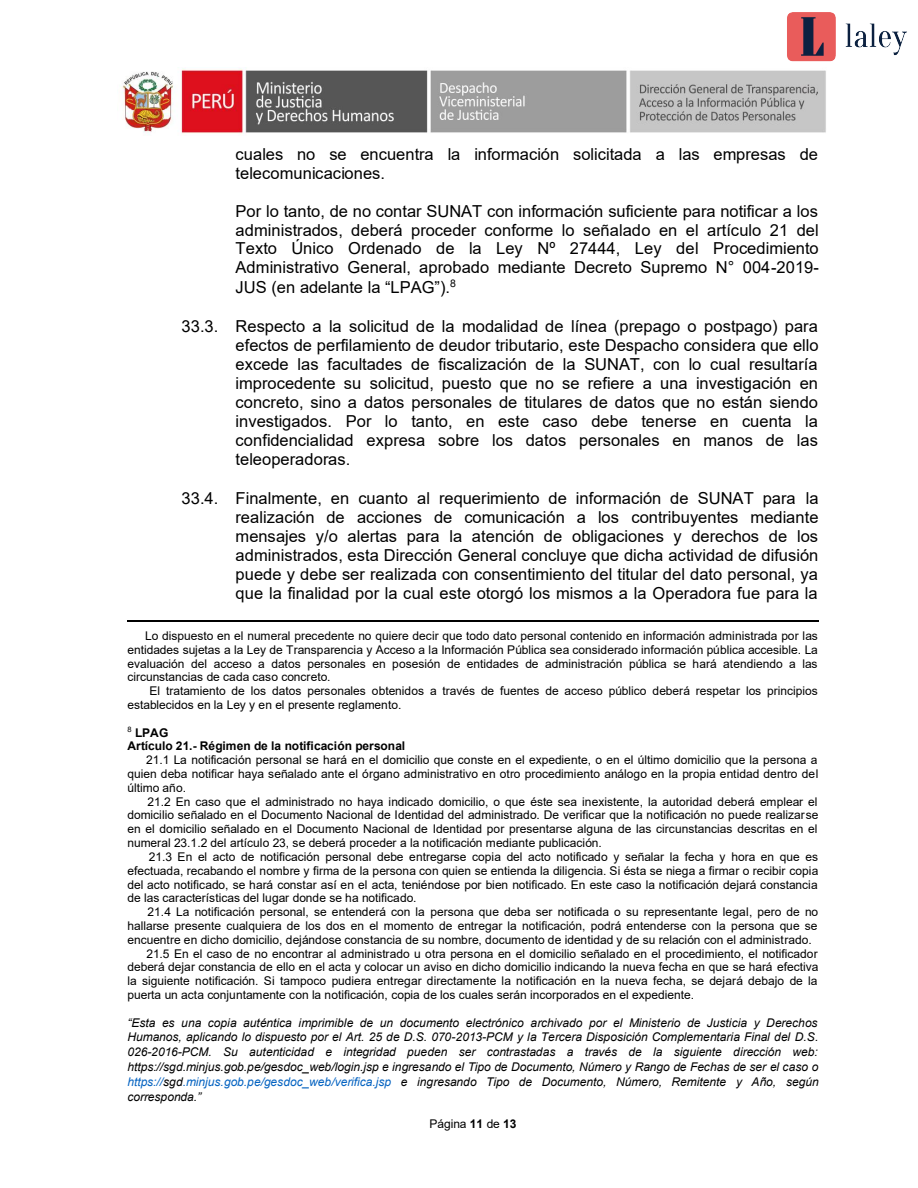
<style>
.page{position:relative;width:918px;height:1188px;background:#fff}
.page>*{position:absolute;margin:0;border:0;box-sizing:border-box;transform-origin:0 0}
.t1{font:16.5px/19px "Arial";letter-spacing:.005em;color:#000;text-align:justify}
.t2{font:12px/13.8px "Arial";letter-spacing:-.005em;color:#000;text-align:justify}
.t3{font:italic 12px/14.9px "Arial";letter-spacing:-.005em;color:#000;text-align:justify}
.t4{font:700 12px/13.8px "Arial";letter-spacing:-.005em;color:#000}
.s1{color:#0563c1}
.s2{font-weight:700}
</style>
<div class="page">
<img style="left:122px;top:67px;width:704px;height:68px">
<hr style="left:128px;top:620px;width:691px;height:1px;background:#000">
<img style="left:778px;top:12px;width:129px;height:60px">
<h1 class="t1" style="left:236px;top:144px;width:584px">cuales no se encuentra la información solicitada a las empresas de telecomunicaciones.</h1>
<p class="t1" style="left:236px;top:201px;width:585px">Por lo tanto, de no contar SUNAT con información suficiente para notificar a los administrados, deberá proceder conforme lo señalado en el artículo 21 del Texto Único Ordenado de la Ley Nº 27444, Ley del Procedimiento Administrativo General, aprobado mediante Decreto Supremo N° 004-2019- JUS (en adelante la “LPAG”).<sup>8</sup></p>
<p class="t1" style="left:236px;top:316px;width:585px;text-indent:-54px">33.3. Respecto a la solicitud de la modalidad de línea (prepago o postpago) para efectos de perfilamiento de deudor tributario, este Despacho considera que ello excede las facultades de fiscalización de la SUNAT, con lo cual resultaría improcedente su solicitud, puesto que no se refiere a una investigación en concreto, sino a datos personales de titulares de datos que no están siendo investigados. Por lo tanto, en este caso debe tenerse en cuenta la confidencialidad expresa sobre los datos personales en manos de las teleoperadoras.</p>
<p class="t1" style="left:236px;top:489px;width:584px;text-indent:-54px">33.4. Finalmente, en cuanto al requerimiento de información de SUNAT para la realización de acciones de comunicación a los contribuyentes mediante mensajes y/o alertas para la atención de obligaciones y derechos de los administrados, esta Dirección General concluye que dicha actividad de difusión puede y debe ser realizada con consentimiento del titular del dato personal, ya que la finalidad por la cual este otorgó los mismos a la Operadora fue para la</p>
<p class="t2" style="left:128px;top:629px;width:692px;text-indent:18px">Lo dispuesto en el numeral precedente no quiere decir que todo dato personal contenido en información administrada por las entidades sujetas a la Ley de Transparencia y Acceso a la Información Pública sea considerado información pública accesible. La evaluación del acceso a datos personales en posesión de entidades de administración pública se hará atendiendo a las circunstancias de cada caso concreto.</p>
<p class="t2" style="left:128px;top:684px;width:692px;text-indent:22px">El tratamiento de los datos personales obtenidos a través de fuentes de acceso público deberá respetar los principios establecidos en la Ley y en el presente reglamento.</p>
<p class="t4" style="left:128px;top:726px;width:279px"><sup>8</sup> LPAG<br>Artículo 21.- Régimen de la notificación personal</p>
<p class="t2" style="left:128px;top:753px;width:693px;text-indent:19px">21.1 La notificación personal se hará en el domicilio que conste en el expediente, o en el último domicilio que la persona a quien deba notificar haya señalado ante el órgano administrativo en otro procedimiento análogo en la propia entidad dentro del último año.</p>
<p class="t2" style="left:128px;top:794px;width:692px;text-indent:20px">21.2 En caso que el administrado no haya indicado domicilio, o que éste sea inexistente, la autoridad deberá emplear el domicilio señalado en el Documento Nacional de Identidad del administrado. De verificar que la notificación no puede realizarse en el domicilio señalado en el Documento Nacional de Identidad por presentarse alguna de las circunstancias descritas en el numeral 23.1.2 del artículo 23, se deberá proceder a la notificación mediante publicación.</p>
<p class="t2" style="left:128px;top:850px;width:692px;text-indent:21px">21.3 En el acto de notificación personal debe entregarse copia del acto notificado y señalar la fecha y hora en que es efectuada, recabando el nombre y firma de la persona con quien se entienda la diligencia. Si ésta se niega a firmar o recibir copia del acto notificado, se hará constar así en el acta, teniéndose por bien notificado. En este caso la notificación dejará constancia de las características del lugar donde se ha notificado.</p>
<p class="t2" style="left:148px;top:905px;width:672px">21.4 La notificación personal, se entenderá con la persona que deba ser notificada o su representante legal, pero de no</p>
<p class="t2" style="left:128px;top:919px;width:692px">hallarse presente cualquiera de los dos en el momento de entregar la notificación, podrá entenderse con la persona que se</p>
<p class="t2" style="left:128px;top:933px;width:686px">encuentre en dicho domicilio, dejándose constancia de su nombre, documento de identidad y de su relación con el administrado.</p>
<p class="t2" style="left:146px;top:946px;width:673px">21.5 En el caso de no encontrar al administrado u otra persona en el domicilio señalado en el procedimiento, el notificador</p>
<p class="t2" style="left:128px;top:960px;width:692px">deberá dejar constancia de ello en el acta y colocar un aviso en dicho domicilio indicando la nueva fecha en que se hará efectiva</p>
<p class="t2" style="left:128px;top:974px;width:692px">la siguiente notificación. Si tampoco pudiera entregar directamente la notificación en la nueva fecha, se dejará debajo de la</p>
<p class="t2" style="left:128px;top:988px;width:568px">puerta un acta conjuntamente con la notificación, copia de los cuales serán incorporados en el expediente.</p>
<p class="t3" style="left:128px;top:1015px;width:693px">“Esta es una copia auténtica imprimible de un documento electrónico archivado por el Ministerio de Justicia y Derechos Humanos, aplicando lo dispuesto por el Art. 25 de D.S. 070-2013-PCM y la Tercera Disposición Complementaria Final del D.S.<br>026-2016-PCM. Su autenticidad e integridad pueden ser contrastadas a través de la siguiente dirección web: https://sgd.minjus.gob.pe/gesdoc_web/login.jsp e ingresando el Tipo de Documento, Número y Rango de Fechas de ser el caso o <span class="s1">https://</span>sgd<span class="s1">.minjus.gob.pe/gesdoc_web/verifica.jsp</span> e ingresando Tipo de Documento, Número, Remitente y Año, según corresponda.”</p>
<p class="t2" style="left:429px;top:1117px;width:89px">Página <span class="s2">11</span> de <span class="s2">13</span></p>
</div>
